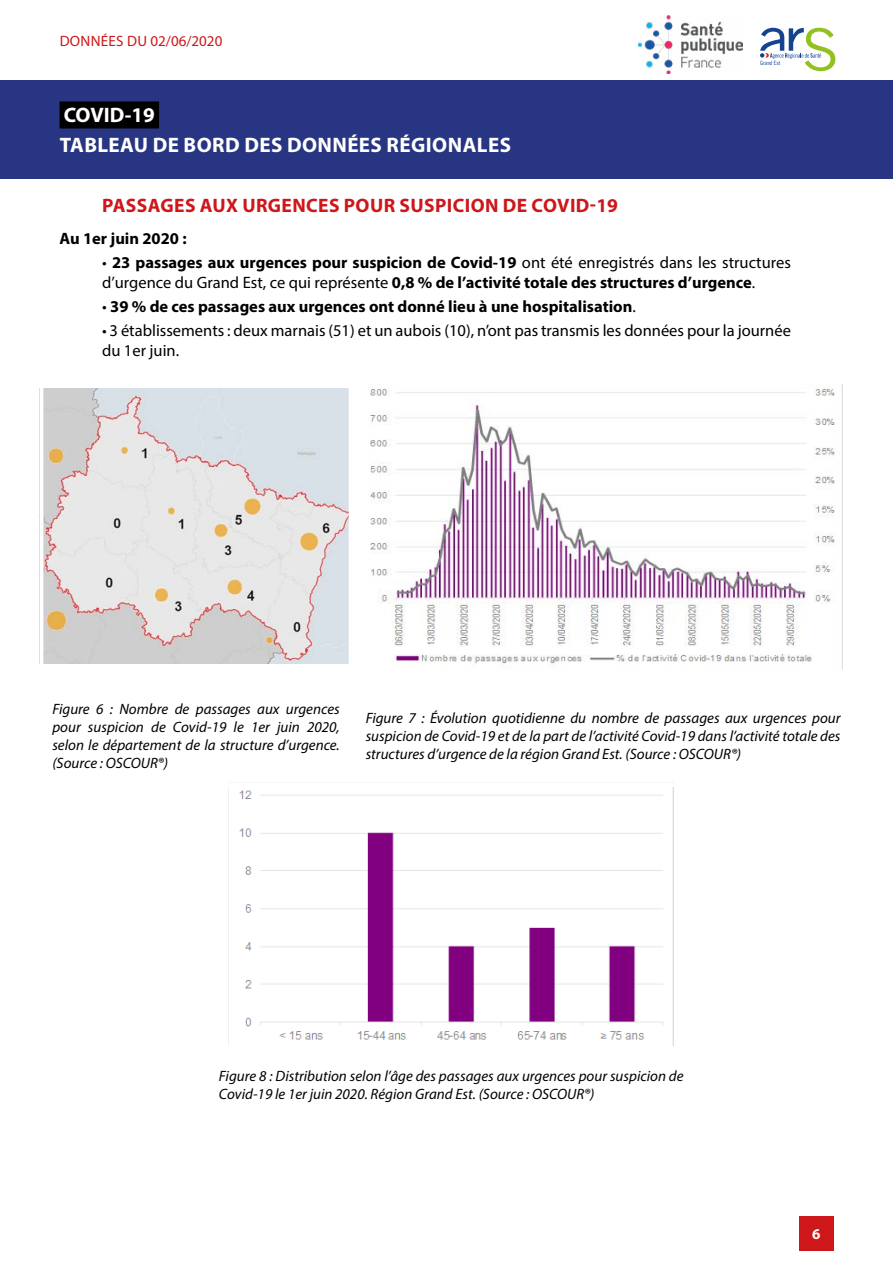
<style>
.page{position:relative;width:893px;height:1263px;background:#fff}
.page>*{position:absolute;margin:0;border:0;box-sizing:border-box;transform-origin:0 0}
.t1{font:700 21px/29.4px "Myriad Pro";letter-spacing:.02em;color:#fff}
.t2{font:700 19.5px "Myriad Pro";letter-spacing:.02em;color:#cd171a}
.t3{font:700 16.5px/19.8px "Myriad Pro";color:#000}
.t4{font:16.5px/19.8px "Myriad Pro";color:#000}
.t5{font:italic 15px/18px "Myriad Pro";color:#000;text-align:justify}
.t6{font:15px "Myriad Pro";letter-spacing:.02em;color:#cd171a}
.t7{font:700 15px "Myriad Pro";color:#fff}
.t8{font:5.85px "Trade Gothic LT Std Cn 18";color:#154390}
.s1{font-weight:400}
</style>
<div class="page">
<div style="left:0;top:80px;width:893px;height:99px;background:#283583"></div>
<div style="left:60px;top:101px;width:99px;height:27px;background:#000"></div>
<div style="left:799px;top:1216px;width:34px;height:34px;background:#cd171a"></div>
<img style="left:638px;top:15px;width:104px;height:59px">
<svg style="left:760px;top:28px;width:75px;height:43px"></svg>
<img style="left:45px;top:389px;width:302px;height:275px">
<div style="left:40px;top:371px;width:312px;height:312px;border:4px solid #fff"></div>
<img style="left:370px;top:385px;width:473px;height:284px">
<img style="left:239px;top:787px;width:435px;height:258px">
<p class="t6" style="left:60px;top:31px;width:164px">DONNÉES DU 02/06/2020</p>
<h1 class="t1" style="left:60px;top:100px;width:453px">COVID-19<br>TABLEAU DE BORD DES DONNÉES RÉGIONALES</h1>
<p class="t8" style="left:760px;top:59px;width:22px">Grand Est</p>
<h2 class="t2" style="left:102px;top:192px;width:517px">PASSAGES AUX URGENCES POUR SUSPICION DE COVID-19</h2>
<p class="t3" style="left:60px;top:228px;width:129px">Au 1er juin 2020 :</p>
<p class="t3" style="left:102px;top:252px;width:690px"><span class="s1">•</span> 23 passages aux urgences pour suspicion de Covid-19 <span class="s1">ont été enregistrés dans les structures d’urgence du Grand Est, ce qui représente</span> 0,8 % de l’activité totale des structures d’urgence<span class="s1">.</span></p>
<p class="t3" style="left:102px;top:296px;width:535px"><span class="s1">•</span> 39 % de ces passages aux urgences ont donné lieu à une hospitalisation<span class="s1">.</span></p>
<p class="t4" style="left:102px;top:320px;width:690px">• 3 établissements : deux marnais (51) et un aubois (10), n’ont pas transmis les données pour la journée du 1er juin.</p>
<p class="t5" style="left:52px;top:700px;width:289px">Figure 6 : Nombre de passages aux urgences pour suspicion de Covid-19 le 1er juin 2020, selon le département de la structure d’urgence. (Source : OSCOUR®)</p>
<p class="t5" style="left:366px;top:709px;width:476px">Figure 7 : Évolution quotidienne du nombre de passages aux urgences pour suspicion de Covid-19 et de la part de l’activité Covid-19 dans l’activité totale des structures d’urgence de la région Grand Est. (Source : OSCOUR®)</p>
<p class="t5" style="left:219px;top:1067px;width:466px">Figure 8 : Distribution selon l’âge des passages aux urgences pour suspicion de<br>Covid-19 le 1er juin 2020. Région Grand Est. (Source : OSCOUR®)</p>
<p class="t7" style="left:812px;top:1224px;width:10px">6</p>
</div>
